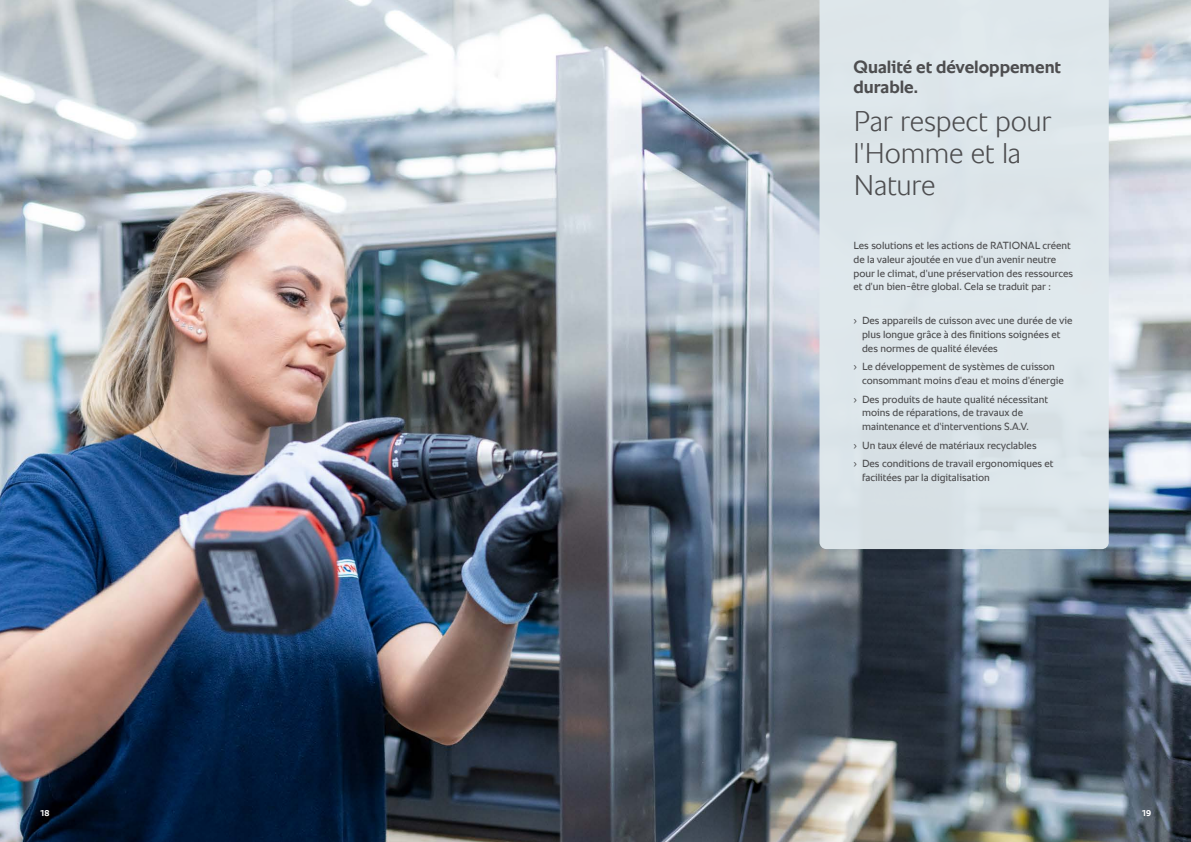
<style>
.page{position:relative;width:1191px;height:842px;background:#fff}
.page>*{position:absolute;margin:0;border:0;box-sizing:border-box;transform-origin:0 0}
.t1{font:300 29px/32px "RATIONAL Sans TT";letter-spacing:-.01em;color:#4d4d4f}
.t2{font:700 18px/20.4px "RATIONAL Sans TT";color:#4d4d4f}
.t3{font:10.5px/13.6px "RATIONAL Sans TT";color:#4d4d4f}
.t4{font:700 8.5px "RATIONAL Sans TT";color:#fff}
</style>
<div class="page">
<img style="left:0;top:0;width:1191px;height:842px">
<div style="left:819px;top:0;width:289px;height:549px;background:#dde6eb"></div>
<h2 class="t2" style="left:853px;top:56px;width:209px">Qualité et développement durable.</h2>
<h1 class="t1" style="left:853px;top:105px;width:199px">Par respect pour l'Homme et la<br>Nature</h1>
<p class="t3" style="left:853px;top:239px;width:221px">Les solutions et les actions de RATIONAL créent de la valeur ajoutée en vue d'un avenir neutre pour le climat, d'une préservation des ressources et d'un bien-être global. Cela se traduit par :</p>
<p class="t3" style="left:862px;top:314px;width:212px;text-indent:-9px">› Des appareils de cuisson avec une durée de vie plus longue grâce à des finitions soignées et des normes de qualité élevées</p>
<p class="t3" style="left:862px;top:360px;width:203px;text-indent:-9px">› Le développement de systèmes de cuisson consommant moins d'eau et moins d'énergie</p>
<p class="t3" style="left:862px;top:392px;width:188px;text-indent:-9px">› Des produits de haute qualité nécessitant moins de réparations, de travaux de maintenance et d'interventions S.A.V.</p>
<p class="t3" style="left:853px;top:436px;width:201px;line-height:18.7px">› Un taux élevé de matériaux recyclables<br>› Des conditions de travail ergonomiques et</p>
<p class="t3" style="left:862px;top:470px;width:129px">facilitées par la digitalisation</p>
<p class="t4" style="left:40px;top:807px;width:11px">18</p>
<p class="t4" style="left:1141px;top:807px;width:11px">19</p>
</div>
